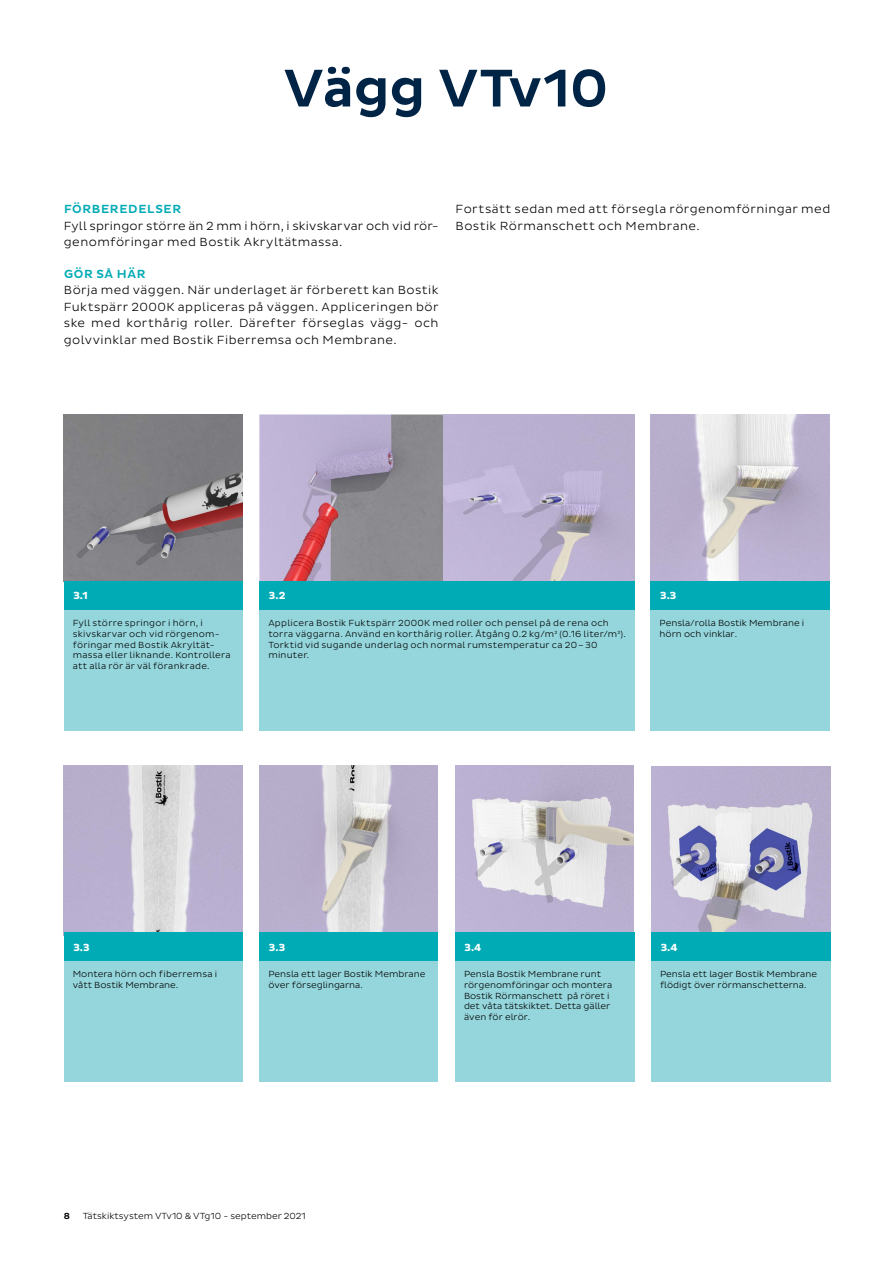
<style>
.page{position:relative;width:893px;height:1263px;background:#fff}
.page>*{position:absolute;margin:0;border:0;box-sizing:border-box;transform-origin:0 0}
.t1{font:500 54px "Bostik";letter-spacing:-.01em;color:#002446}
.t2{font:300 12px/16.5px "Bostik";letter-spacing:.035em;color:#000}
.t3{font:500 12px "Bostik";letter-spacing:.055em;color:#00abb5}
.t4{font:700 10.5px "Bostik";color:#fff}
.t5{font:300 9px/10.8px "Bostik";color:#000}
.t6{font:300 9px/10.8px "Bostik";letter-spacing:.025em;color:#000}
.t7{font:500 9px "Bostik";color:#000}
</style>
<div class="page">
<img style="left:64px;top:414px;width:178px;height:168px">
<img style="left:259px;top:414px;width:186px;height:168px">
<img style="left:443px;top:414px;width:192px;height:167px">
<img style="left:651px;top:414px;width:179px;height:168px">
<img style="left:64px;top:765px;width:178px;height:168px">
<img style="left:259px;top:765px;width:179px;height:168px">
<img style="left:455px;top:765px;width:179px;height:168px">
<img style="left:651px;top:766px;width:179px;height:167px">
<div style="left:64px;top:582px;width:178px;height:28px;background:#00abb5"></div>
<div style="left:64px;top:610px;width:178px;height:120px;background:#94d6dc"></div>
<div style="left:259px;top:582px;width:376px;height:28px;background:#00abb5"></div>
<div style="left:259px;top:610px;width:376px;height:120px;background:#94d6dc"></div>
<div style="left:651px;top:582px;width:179px;height:28px;background:#00abb5"></div>
<div style="left:651px;top:610px;width:179px;height:120px;background:#94d6dc"></div>
<div style="left:64px;top:933px;width:178px;height:28px;background:#00abb5"></div>
<div style="left:64px;top:961px;width:178px;height:120px;background:#94d6dc"></div>
<div style="left:259px;top:933px;width:179px;height:28px;background:#00abb5"></div>
<div style="left:259px;top:961px;width:179px;height:120px;background:#94d6dc"></div>
<div style="left:455px;top:933px;width:179px;height:28px;background:#00abb5"></div>
<div style="left:455px;top:961px;width:179px;height:120px;background:#94d6dc"></div>
<div style="left:651px;top:933px;width:179px;height:28px;background:#00abb5"></div>
<div style="left:651px;top:961px;width:179px;height:120px;background:#94d6dc"></div>
<h1 class="t1" style="left:284px;top:58px;width:326px">Vägg VTv10</h1>
<p class="t3" style="left:64px;top:202px;width:119px">FÖRBEREDELSER</p>
<p class="t2" style="left:64px;top:217px;width:376px">Fyll springor större än 2 mm i hörn, i skivskarvar och vid rör&shy;genomföringar med Bostik Akryltätmassa.</p>
<p class="t3" style="left:64px;top:267px;width:83px">GÖR SÅ HÄR</p>
<p class="t2" style="left:64px;top:282px;width:376px;text-align:justify">Börja med väggen. När underlaget är förberett kan Bostik Fuktspärr 2000K appliceras på väggen. Appliceringen bör ske med korthårig roller. Därefter förseglas vägg- och golvvinklar med Bostik Fiberremsa och Membrane.</p>
<p class="t2" style="left:456px;top:201px;width:376px">Fortsätt sedan med att försegla rörgenomförningar med<br>Bostik Rörmanschett och Membrane.</p>
<p class="t4" style="left:73px;top:590px;width:16px">3.1</p>
<p class="t6" style="left:73px;top:617px;width:160px">Fyll större springor i hörn, i skivskarvar och vid rörgenom&shy;föringar med Bostik Akryltät&shy;massa eller liknande. Kontrollera att alla rör är väl förankrade.</p>
<p class="t4" style="left:269px;top:590px;width:18px">3.2</p>
<p class="t6" style="left:268px;top:617px;width:359px">Applicera Bostik Fuktspärr 2000K med roller och pensel på de rena och torra väggarna. Använd en korthårig roller. Åtgång 0.2 kg/m2 (0.16 liter/m2).<br>Torktid vid sugande underlag och normal rumstemperatur ca 20–30 minuter.</p>
<p class="t4" style="left:660px;top:590px;width:18px">3.3</p>
<p class="t5" style="left:660px;top:617px;width:146px">Pensla/rolla Bostik Membrane i hörn och vinklar.</p>
<p class="t4" style="left:73px;top:941px;width:18px">3.3</p>
<p class="t5" style="left:73px;top:968px;width:146px">Montera hörn och fiberremsa i vått Bostik Membrane.</p>
<p class="t4" style="left:269px;top:941px;width:18px">3.3</p>
<p class="t5" style="left:268px;top:968px;width:158px">Pensla ett lager Bostik Membrane över förseglingarna.</p>
<p class="t4" style="left:465px;top:941px;width:18px">3.4</p>
<p class="t5" style="left:464px;top:968px;width:150px">Pensla Bostik Membrane runt rörgenomföringar och montera<br>Bostik Rörmanschett på röret i det våta tätskiktet. Detta gäller även för elrör.</p>
<p class="t4" style="left:661px;top:941px;width:18px">3.4</p>
<p class="t5" style="left:660px;top:968px;width:158px">Pensla ett lager Bostik Membrane flödigt över rörmanschetterna.</p>
<p class="t7" style="left:64px;top:1210px;width:8px">8</p>
<p class="t5" style="left:83px;top:1210px;width:225px">Tätskiktsystem VTv10 &amp; VTg10 - september 2021</p>
</div>
